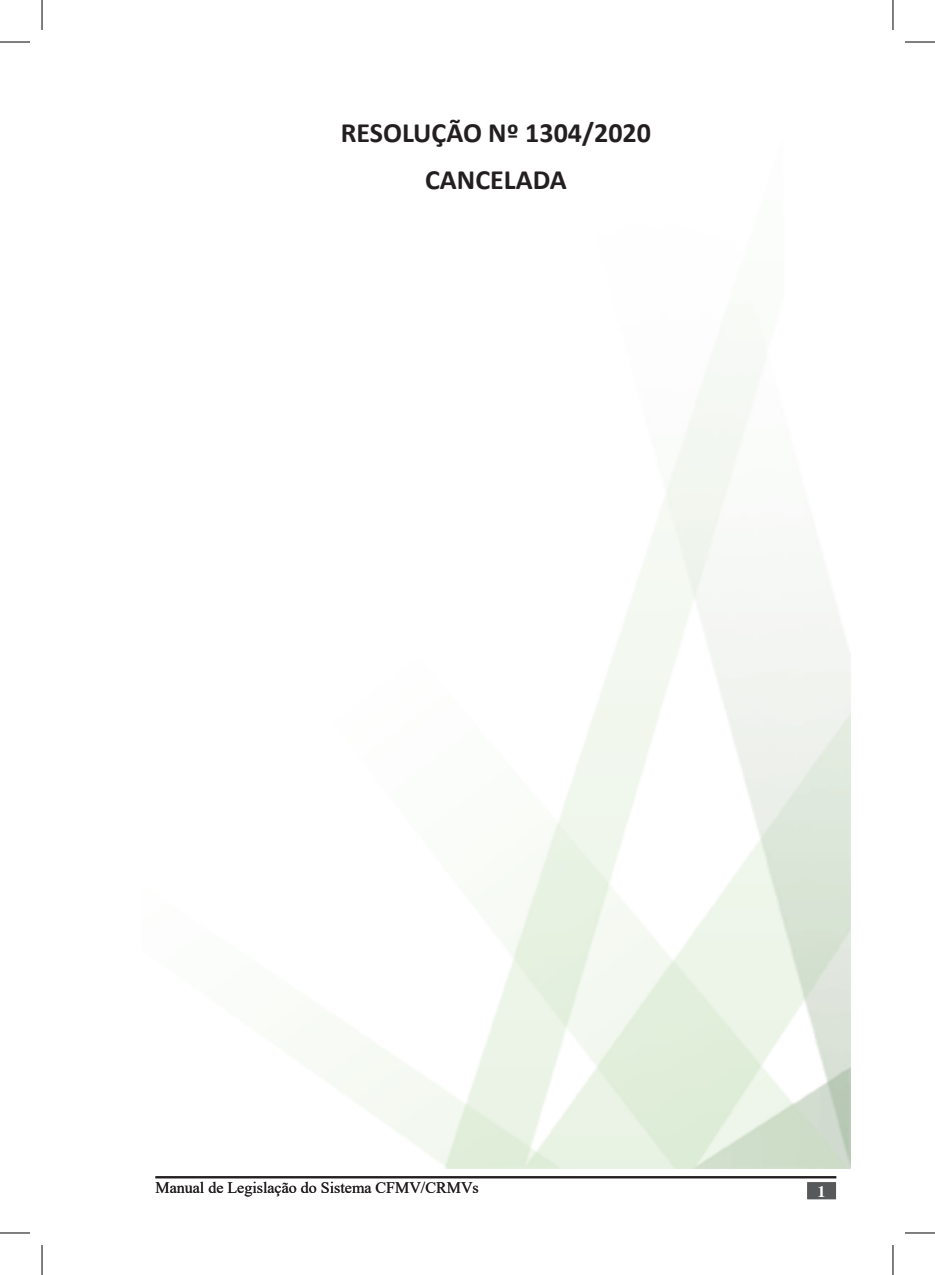
<style>
.page{position:relative;width:935px;height:1275px;background:#fff}
.page>*{position:absolute;margin:0;border:0;box-sizing:border-box;transform-origin:0 0}
.t1{font:700 28px "Calibri";color:#231f20}
.t2{font:16px "Times New Roman";color:#231f20}
.Apresentação{font:700 16px "Times";color:#fff}
</style>
<div class="page">
<hr style="left:155px;top:1176px;width:681px;height:2px;background:#231f20">
<div style="left:807px;top:1182px;width:28px;height:17px;background:#57585a"></div>
<hr style="left:0;top:42px;width:30px;height:1px;background:#000">
<hr style="left:904px;top:42px;width:30px;height:1px;background:#000">
<hr style="left:0;top:1232px;width:30px;height:1px;background:#000">
<hr style="left:904px;top:1232px;width:30px;height:1px;background:#000">
<hr style="left:42px;top:0;width:1px;height:30px;background:#000">
<hr style="left:42px;top:1245px;width:1px;height:30px;background:#000">
<hr style="left:892px;top:0;width:1px;height:30px;background:#000">
<hr style="left:892px;top:1245px;width:1px;height:30px;background:#000">
<p class="t1" style="left:341px;top:113px;width:311px">RESOLUÇÃO Nº 1304/2020</p>
<p class="t1" style="left:425px;top:160px;width:143px">CANCELADA</p>
<p class="t2" style="left:155px;top:1176px;width:325px">Manual de Legislação do Sistema CFMV/CRMVs</p>
<p class="Apresentação" style="left:817px;top:1182px;width:9px">1</p>
</div>
